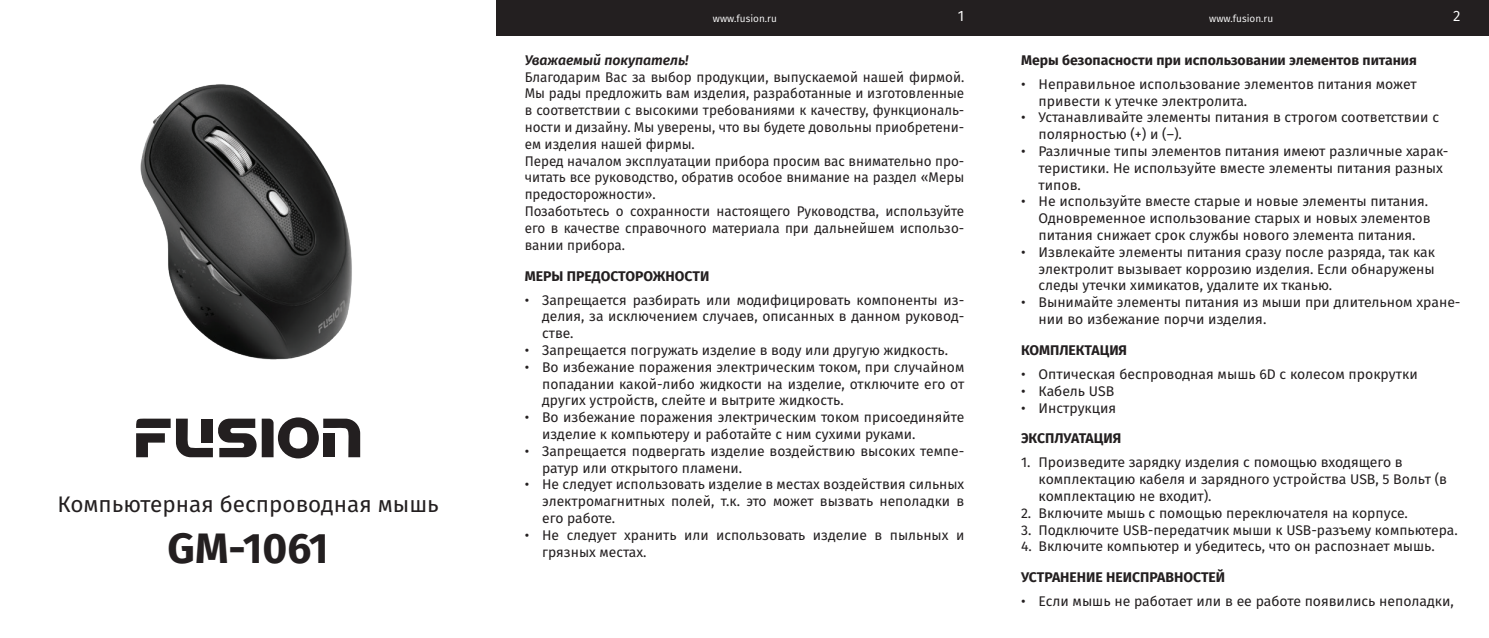
<style>
.page{position:relative;width:1489px;height:638px;background:#fff}
.page>*{position:absolute;margin:0;border:0;box-sizing:border-box;transform-origin:0 0}
.основной_текст{font:700 42.5px "Fira Sans";color:#231f20}
.основной_текст-2{font:22.5px "Fira Sans";color:#231f20}
.t1{font:15px "Fira Sans";color:#fff}
.список{font:14px/16.8px "Fira Sans";color:#231f20}
.основной_текст-3{font:14px/16.8px "Fira Sans";color:#231f20;text-align:justify;scale:.96 1}
.Заголовки{font:700 14px "Fira Sans";color:#231f20}
.основной_текст-4{font:14px "Fira Sans";color:#231f20}
.основной_текст-5{font:italic 600 14px "Fira Sans";color:#231f20}
.t2{font:10px "Fira Sans";color:#fff}
</style>
<div class="page">
<div style="left:496px;top:0;width:496px;height:35px;background:#231f20"></div>
<div style="left:992px;top:0;width:496px;height:35px;background:#231f20"></div>
<svg style="left:136px;top:417px;width:224px;height:41px"></svg>
<img style="left:140px;top:84px;width:212px;height:276px">
<p class="основной_текст-2" style="left:57px;top:487px;width:383px">Компьютерная беспроводная мышь</p>
<p class="основной_текст" style="left:168px;top:512px;width:163px">GM-1061</p>
<p class="t2" style="left:713px;top:11px;width:65px">www.fusion.ru</p>
<p class="t1" style="left:957px;top:4px;width:8px">1</p>
<p class="t2" style="left:1209px;top:11px;width:65px">www.fusion.ru</p>
<p class="t1" style="left:1452px;top:4px;width:9px">2</p>
<p class="основной_текст-5" style="left:524px;top:48px;width:165px">Уважаемый покупатель!</p>
<p class="основной_текст-3" style="left:524px;top:68px;width:459px">Благодарим Вас за выбор продукции, выпускаемой нашей фирмой.<br>Мы рады предложить вам изделия, разработанные и изготовленные в соответствии с высокими требованиями к качеству, функциональ&shy;ности и дизайну. Мы уверены, что вы будете довольны приобретени&shy;ем изделия нашей фирмы.</p>
<p class="основной_текст-3" style="left:524px;top:152px;width:459px">Перед началом эксплуатации прибора просим вас внимательно про&shy;читать все руководство, обратив особое внимание на раздел «Меры предосторожности».</p>
<p class="основной_текст-3" style="left:524px;top:202px;width:459px">Позаботьтесь о сохранности настоящего Руководства, используйте его в качестве справочного материала при дальнейшем использо&shy;вании прибора.</p>
<p class="Заголовки" style="left:524px;top:264px;width:186px">МЕРЫ ПРЕДОСТОРОЖНОСТИ</p>
<p class="список" style="left:542px;top:291px;width:423px;text-align:justify;text-indent:-18px">• Запрещается разбирать или модифицировать компоненты из&shy;делия, за исключением случаев, описанных в данном руковод&shy;стве.</p>
<p class="список" style="left:524px;top:341px;width:425px">• Запрещается погружать изделие в воду или другую жидкость.</p>
<p class="список" style="left:542px;top:358px;width:423px;text-align:justify;text-indent:-18px">• Во избежание поражения электрическим током, при случайном попадании какой-либо жидкости на изделие, отключите его от других устройств, слейте и вытрите жидкость.</p>
<p class="список" style="left:542px;top:408px;width:423px;text-indent:-18px">• Во избежание поражения электрическим током присоединяйте изделие к компьютеру и работайте с ним сухими руками.</p>
<p class="список" style="left:542px;top:442px;width:423px;text-indent:-18px">• Запрещается подвергать изделие воздействию высоких темпе&shy;ратур или открытого пламени.</p>
<p class="список" style="left:542px;top:476px;width:423px;text-align:justify;text-indent:-18px">• Не следует использовать изделие в местах воздействия сильных электромагнитных полей, т.к. это может вызвать неполадки в его работе.</p>
<p class="список" style="left:542px;top:526px;width:423px;text-indent:-18px">• Не следует хранить или использовать изделие в пыльных и грязных местах.</p>
<p class="Заголовки" style="left:1020px;top:48px;width:397px">Меры безопасности при использовании элементов питания</p>
<p class="список" style="left:1038px;top:75px;width:380px;text-indent:-18px">• Неправильное использование элементов питания может привести к утечке электролита.</p>
<p class="список" style="left:1038px;top:109px;width:402px;text-indent:-18px">• Устанавливайте элементы питания в строгом соответствии с полярностью (+) и (–).</p>
<p class="список" style="left:1038px;top:142px;width:411px;text-indent:-18px">• Различные типы элементов питания имеют различные харак&shy;теристики. Не используйте вместе элементы питания разных типов.</p>
<p class="список" style="left:1038px;top:193px;width:393px;text-indent:-18px">• Не используйте вместе старые и новые элементы питания.<br>Одновременное использование старых и новых элементов питания снижает срок службы нового элемента питания.</p>
<p class="список" style="left:1038px;top:243px;width:398px;text-align:justify;text-indent:-18px">• Извлекайте элементы питания сразу после разряда, так как электролит вызывает коррозию изделия. Если обнаружены следы утечки химикатов, удалите их тканью.</p>
<p class="список" style="left:1038px;top:293px;width:423px;text-indent:-18px">• Вынимайте элементы питания из мыши при длительном хране&shy;нии во избежание порчи изделия.</p>
<p class="Заголовки" style="left:1020px;top:338px;width:108px">КОМПЛЕКТАЦИЯ</p>
<p class="основной_текст-4" style="left:1020px;top:363px;width:398px">• Оптическая беспроводная мышь 6D с колесом прокрутки</p>
<p class="основной_текст-4" style="left:1020px;top:380px;width:95px">• Кабель USB</p>
<p class="основной_текст-4" style="left:1020px;top:397px;width:97px">• Инструкция</p>
<p class="Заголовки" style="left:1020px;top:427px;width:102px">ЭКСПЛУАТАЦИЯ</p>
<p class="список" style="left:1038px;top:454px;width:410px;text-indent:-18px">1. Произведите зарядку изделия с помощью входящего в комплектацию кабеля и зарядного устройства USB, 5 Вольт (в комплектацию не входит).</p>
<p class="список" style="left:1020px;top:504px;width:388px">2. Включите мышь с помощью переключателя на корпусе.</p>
<p class="список" style="left:1020px;top:521px;width:438px">3. Подключите USB-передатчик мыши к USB-разъему компьютера.</p>
<p class="список" style="left:1020px;top:538px;width:415px">4. Включите компьютер и убедитесь, что он распознает мышь.</p>
<p class="Заголовки" style="left:1020px;top:566px;width:206px">УСТРАНЕНИЕ НЕИСПРАВНОСТЕЙ</p>
<p class="список" style="left:1020px;top:592px;width:434px">• Если мышь не работает или в ее работе появились неполадки,</p>
</div>
